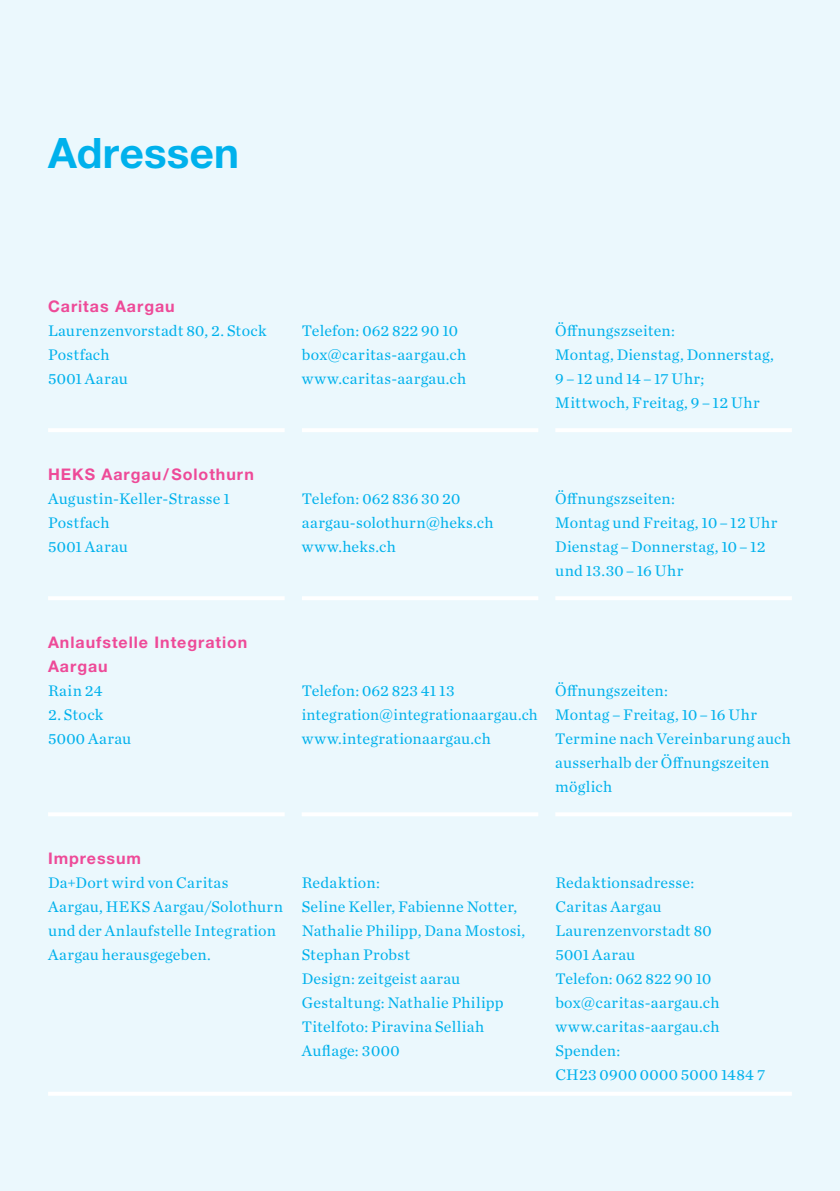
<style>
.page{position:relative;width:840px;height:1191px;background:#fff}
.page>*{position:absolute;margin:0;border:0;box-sizing:border-box;transform-origin:0 0}
.t1{font:700 42px "Helvetica Neue LT Std";letter-spacing:.005em;color:#00b1ec}
.t2{font:16px/24px "Chronicle Text G1";letter-spacing:.015em;color:#00b1ec}
.t3{font:700 16px/24px "Helvetica Neue LT Std";letter-spacing:.06em;color:#ee4a98}
</style>
<div class="page">
<div style="left:0;top:0;width:839px;height:1191px;background:#ebf8fd"></div>
<hr style="left:48px;top:1092px;width:743px;height:3px;background:#fff">
<hr style="left:302px;top:428px;width:236px;height:4px;background:#fff">
<hr style="left:555px;top:428px;width:236px;height:4px;background:#fff">
<hr style="left:48px;top:428px;width:236px;height:4px;background:#fff">
<hr style="left:48px;top:812px;width:236px;height:4px;background:#fff">
<hr style="left:301px;top:812px;width:237px;height:4px;background:#fff">
<hr style="left:555px;top:812px;width:236px;height:4px;background:#fff">
<hr style="left:48px;top:596px;width:236px;height:4px;background:#fff">
<hr style="left:302px;top:596px;width:236px;height:4px;background:#fff">
<hr style="left:555px;top:596px;width:236px;height:4px;background:#fff">
<h1 class="t1" style="left:48px;top:127px;width:192px">Adressen</h1>
<p class="t3" style="left:48px;top:294px;width:128px">Caritas Aargau</p>
<p class="t2" style="left:48px;top:318px;width:220px">Laurenzenvorstadt 80, 2. Stock<br>Postfach<br>5001 Aarau</p>
<p class="t2" style="left:302px;top:318px;width:166px">Telefon: 062 822 90 10 box@caritas-aargau.ch www.caritas-aargau.ch</p>
<p class="t2" style="left:555px;top:318px;width:220px">Öffnungszseiten:<br>Montag, Dienstag, Donnerstag,<br>9 – 12 und 14 – 17 Uhr;<br>Mittwoch, Freitag, 9 – 12 Uhr</p>
<p class="t3" style="left:48px;top:462px;width:207px">HEKS Aargau/Solothurn</p>
<p class="t2" style="left:48px;top:486px;width:183px">Augustin-Keller-Strasse 1<br>Postfach<br>5001 Aarau</p>
<p class="t2" style="left:302px;top:486px;width:193px">Telefon: 062 836 30 20 aargau-solothurn@heks.ch www.heks.ch</p>
<p class="t2" style="left:555px;top:486px;width:223px">Öffnungszseiten:<br>Montag und Freitag, 10 – 12 Uhr<br>Dienstag – Donnerstag, 10 – 12 und 13.30 – 16 Uhr</p>
<p class="t3" style="left:48px;top:630px;width:201px">Anlaufstelle Integration<br>Aargau</p>
<p class="t2" style="left:48px;top:678px;width:56px">Rain 24</p>
<p class="t2" style="left:48px;top:702px;width:85px">2. Stock<br>5000 Aarau</p>
<p class="t2" style="left:301px;top:678px;width:237px">Telefon: 062 823 41 13 integration@integrationaargau.ch www.integrationaargau.ch</p>
<p class="t2" style="left:555px;top:678px;width:237px">Öffnungszeiten:<br>Montag – Freitag, 10 – 16 Uhr<br>Termine nach Vereinbarung auch ausserhalb der Öffnungszeiten möglich</p>
<p class="t3" style="left:48px;top:846px;width:94px">Impressum</p>
<p class="t2" style="left:48px;top:870px;width:236px">Da+Dort wird von Caritas<br>Aargau, HEKS Aargau/Solothurn und der Anlaufstelle Integration<br>Aargau herausgegeben.</p>
<p class="t2" style="left:301px;top:870px;width:225px">Redaktion:<br>Seline Keller, Fabienne Notter,<br>Nathalie Philipp, Dana Mostosi,<br>Stephan Probst<br>Design: zeitgeist aarau<br>Gestaltung: Nathalie Philipp<br>Titelfoto: Piravina Selliah<br>Auflage: 3000</p>
<p class="t2" style="left:555px;top:870px;width:211px">Redaktionsadresse:<br>Caritas Aargau<br>Laurenzenvorstadt 80<br>5001 Aarau<br>Telefon: 062 822 90 10 box@caritas-aargau.ch www.caritas-aargau.ch<br>Spenden:<br>CH23 0900 0000 5000 1484 7</p>
</div>
